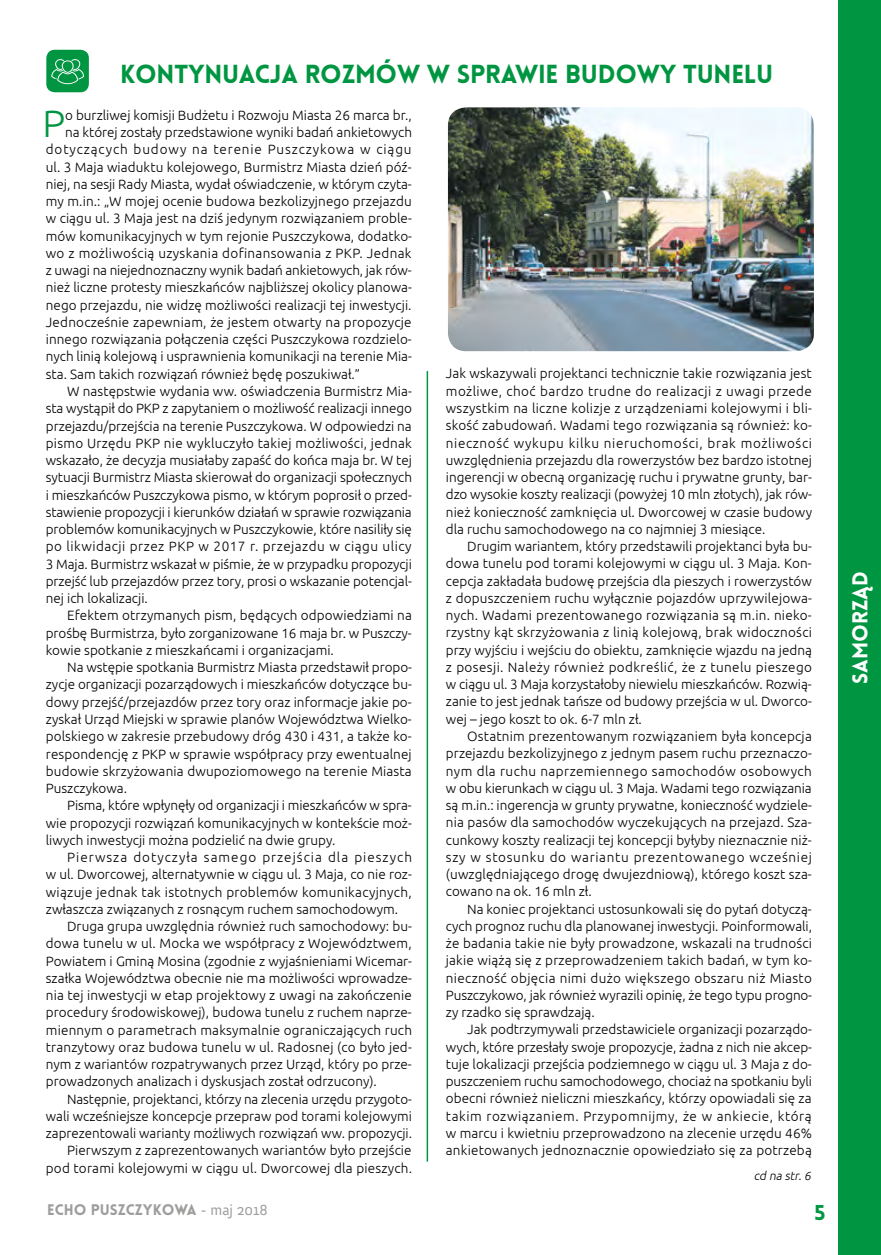
<style>
.page{position:relative;width:881px;height:1255px;background:#fff}
.page>*{position:absolute;margin:0;border:0;box-sizing:border-box;transform-origin:0 0}
.t1{font:300 38.4px "Ubuntu";color:#009641}
.t2{font:900 25.5px "Lovelo";letter-spacing:-.01em;color:#009641}
.t3{font:900 21px "Lovelo";color:#fff}
.t4{font:900 21px "Lovelo";color:#009641}
.t5{font:900 15px "Lovelo";color:#9d9d9c}
.t6{font:300 13.5px/17.2px "Ubuntu";color:#000;text-align:justify}
.t7{font:300 13.5px "Ubuntu";letter-spacing:.02em;color:#000}
.t8{font:300 13.5px "Ubuntu";letter-spacing:.025em;color:#000}
.t9{font:300 13.5px "Ubuntu";letter-spacing:.035em;color:#000}
.t10{font:300 13.5px "Ubuntu";letter-spacing:.065em;color:#000}
.t11{font:300 13.5px "Ubuntu";letter-spacing:.075em;color:#000}
.t12{font:italic 300 12px "Ubuntu";color:#000}
.s1{font-family:"Anivers";font-weight:400}
</style>
<div class="page">
<div style="left:838px;top:0;width:42px;height:1254px;background:#009641"></div>
<div style="left:46px;top:50px;width:43px;height:42px;background:#009641;border-radius:9px"></div>
<svg style="left:51px;top:59px;width:33px;height:25px"></svg>
<img style="left:448px;top:107px;width:365px;height:244px">
<hr style="left:426px;top:371px;width:2px;height:790px;background:#009641">
<h2 class="t2" style="left:120px;top:58px;width:654px">KONTYNUACJA ROZMÓW W SPRAWIE BUDOWY TUNELU</h2>
<h1 class="t1" style="left:42px;top:100px;width:24px">P</h1>
<p class="t6" style="left:65px;top:106px;width:348px">o burzliwej komisji Budżetu i Rozwoju Miasta 26 marca br.,</p>
<p class="t6" style="left:65px;top:123px;width:348px">na której zostały przedstawione wyniki badań ankietowych</p>
<p class="t10" style="left:46px;top:141px;width:367px">dotyczących budowy na terenie Puszczykowa w ciągu</p>
<p class="t6" style="left:46px;top:158px;width:367px">ul. 3 Maja wiaduktu kolejowego, Burmistrz Miasta dzień póź-</p>
<p class="t6" style="left:46px;top:175px;width:367px">niej, na sesji Rady Miasta, wydał oświadczenie, w którym czyta-</p>
<p class="t6" style="left:46px;top:192px;width:367px">my m.in.: „W mojej ocenie budowa bezkolizyjnego przejazdu</p>
<p class="t6" style="left:46px;top:210px;width:367px">w ciągu ul. 3 Maja jest na dziś jedynym rozwiązaniem proble-</p>
<p class="t6" style="left:46px;top:227px;width:367px">mów komunikacyjnych w tym rejonie Puszczykowa, dodatko-</p>
<p class="t8" style="left:46px;top:245px;width:367px">wo z możliwością uzyskania dofinansowania z PKP. Jednak</p>
<p class="t6" style="left:46px;top:261px;width:367px">z uwagi na niejednoznaczny wynik badań ankietowych, jak rów-</p>
<p class="t6" style="left:46px;top:279px;width:367px">nież liczne protesty mieszkańców najbliższej okolicy planowa-</p>
<p class="t6" style="left:46px;top:296px;width:367px">nego przejazdu, nie widzę możliwości realizacji tej inwestycji.</p>
<p class="t6" style="left:46px;top:313px;width:367px">Jednocześnie zapewniam, że jestem otwarty na propozycje</p>
<p class="t6" style="left:46px;top:330px;width:367px">innego rozwiązania połączenia części Puszczykowa rozdzielo-</p>
<p class="t6" style="left:46px;top:348px;width:367px">nych linią kolejową i usprawnienia komunikacji na terenie Mia-</p>
<p class="t6" style="left:46px;top:365px;width:316px">sta. Sam takich rozwiązań również będę poszukiwał.”</p>
<p class="t6" style="left:67px;top:382px;width:346px">W następstwie wydania ww. oświadczenia Burmistrz Mia-</p>
<p class="t6" style="left:46px;top:399px;width:367px">sta wystąpił do PKP z zapytaniem o możliwość realizacji innego</p>
<p class="t6" style="left:46px;top:417px;width:367px">przejazdu/przejścia na terenie Puszczykowa. W odpowiedzi na</p>
<p class="t7" style="left:46px;top:435px;width:367px">pismo Urzędu PKP nie wykluczyło takiej możliwości, jednak</p>
<p class="t6" style="left:46px;top:451px;width:367px">wskazało, że decyzja musiałaby zapaść do końca maja br. W tej</p>
<p class="t6" style="left:46px;top:468px;width:367px">sytuacji Burmistrz Miasta skierował do organizacji społecznych</p>
<p class="t6" style="left:46px;top:486px;width:367px">i mieszkańców Puszczykowa pismo, w którym poprosił o przed-</p>
<p class="t6" style="left:46px;top:503px;width:367px">stawienie propozycji i kierunków działań w sprawie rozwiązania</p>
<p class="t6" style="left:46px;top:520px;width:367px">problemów komunikacyjnych w Puszczykowie, które nasiliły się</p>
<p class="t9" style="left:46px;top:538px;width:367px">po likwidacji przez PKP w 2017 r. przejazdu w ciągu ulicy</p>
<p class="t6" style="left:46px;top:555px;width:367px">3 Maja. Burmistrz wskazał w piśmie, że w przypadku propozycji</p>
<p class="t6" style="left:46px;top:572px;width:367px">przejść lub przejazdów przez tory, prosi o wskazanie potencjal-</p>
<p class="t6" style="left:46px;top:589px;width:103px">nej ich lokalizacji.</p>
<p class="t6" style="left:67px;top:606px;width:346px">Efektem otrzymanych pism, będących odpowiedziami na</p>
<p class="t6" style="left:46px;top:624px;width:367px">prośbę Burmistrza, było zorganizowane 16 maja br. w Puszczy-</p>
<p class="t6" style="left:46px;top:641px;width:289px">kowie spotkanie z mieszkańcami i organizacjami.</p>
<p class="t6" style="left:67px;top:658px;width:346px">Na wstępie spotkania Burmistrz Miasta przedstawił propo-</p>
<p class="t6" style="left:46px;top:675px;width:367px">zycje organizacji pozarządowych i mieszkańców dotyczące bu-</p>
<p class="t6" style="left:46px;top:693px;width:367px">dowy przejść/przejazdów przez tory oraz informacje jakie po-</p>
<p class="t6" style="left:46px;top:710px;width:367px">zyskał Urząd Miejski w sprawie planów Województwa Wielko-</p>
<p class="t6" style="left:46px;top:727px;width:367px">polskiego w zakresie przebudowy dróg 430 i 431, a także ko-</p>
<p class="t6" style="left:46px;top:744px;width:367px">respondencję z PKP w sprawie współpracy przy ewentualnej</p>
<p class="t6" style="left:46px;top:762px;width:367px">budowie skrzyżowania dwupoziomowego na terenie Miasta</p>
<p class="t6" style="left:46px;top:779px;width:83px">Puszczykowa.</p>
<p class="t6" style="left:67px;top:796px;width:346px">Pisma, które wpłynęły od organizacji i mieszkańców w spra-</p>
<p class="t6" style="left:46px;top:813px;width:367px">wie propozycji rozwiązań komunikacyjnych w kontekście moż-</p>
<p class="t6" style="left:46px;top:831px;width:291px">liwych inwestycji można podzielić na dwie grupy.</p>
<p class="t11" style="left:67px;top:849px;width:346px">Pierwsza dotyczyła samego przejścia dla pieszych</p>
<p class="t6" style="left:46px;top:865px;width:367px">w ul. Dworcowej, alternatywnie w ciągu ul. 3 Maja, co nie roz-</p>
<p class="t7" style="left:46px;top:883px;width:367px">wiązuje jednak tak istotnych problemów komunikacyjnych,</p>
<p class="t6" style="left:46px;top:900px;width:354px">zwłaszcza związanych z rosnącym ruchem samochodowym.</p>
<p class="t6" style="left:67px;top:917px;width:346px">Druga grupa uwzględnia również ruch samochodowy: bu-</p>
<p class="t6" style="left:46px;top:934px;width:367px">dowa tunelu w ul. Mocka we współpracy z Województwem,</p>
<p class="t6" style="left:46px;top:951px;width:367px">Powiatem i Gminą Mosina (zgodnie z wyjaśnieniami Wicemar-</p>
<p class="t6" style="left:46px;top:969px;width:367px">szałka Województwa obecnie nie ma możliwości wprowadze-</p>
<p class="t6" style="left:46px;top:986px;width:367px">nia tej inwestycji w etap projektowy z uwagi na zakończenie</p>
<p class="t6" style="left:46px;top:1003px;width:367px">procedury środowiskowej), budowa tunelu z ruchem naprze-</p>
<p class="t6" style="left:46px;top:1020px;width:367px">miennym o parametrach maksymalnie ograniczających ruch</p>
<p class="t6" style="left:46px;top:1038px;width:367px">tranzytowy oraz budowa tunelu w ul. Radosnej (co było jed-</p>
<p class="t6" style="left:46px;top:1055px;width:367px">nym z wariantów rozpatrywanych przez Urząd, który po prze-</p>
<p class="t6" style="left:46px;top:1072px;width:332px">prowadzonych analizach i dyskusjach został odrzucony).</p>
<p class="t6" style="left:67px;top:1089px;width:346px">Następnie, projektanci, którzy na zlecenia urzędu przygoto-</p>
<p class="t6" style="left:46px;top:1106px;width:367px">wali wcześniejsze koncepcje przepraw pod torami kolejowymi</p>
<p class="t6" style="left:46px;top:1124px;width:367px">zaprezentowali warianty możliwych rozwiązań ww. propozycji.</p>
<p class="t6" style="left:67px;top:1141px;width:346px">Pierwszym z zaprezentowanych wariantów było przejście</p>
<p class="t6" style="left:46px;top:1158px;width:367px">pod torami kolejowymi w ciągu ul. Dworcowej dla pieszych.</p>
<p class="t6" style="left:445px;top:365px;width:367px">Jak wskazywali projektanci technicznie takie rozwiązania jest możliwe, choć bardzo trudne do realizacji z uwagi przede wszystkim na liczne kolizje z urządzeniami kolejowymi i bli&shy;skość zabudowań. Wadami tego rozwiązania są również: ko&shy;nieczność wykupu kilku nieruchomości, brak możliwości uwzględnienia przejazdu dla rowerzystów bez bardzo istotnej ingerencji w obecną organizację ruchu i prywatne grunty, bar&shy;dzo wysokie koszty realizacji (powyżej 10 mln złotych), jak rów&shy;nież konieczność zamknięcia ul. Dworcowej w czasie budowy dla ruchu samochodowego na co najmniej 3 miesiące.</p>
<p class="t6" style="left:445px;top:537px;width:367px;text-indent:21px">Drugim wariantem, który przedstawili projektanci była bu&shy;dowa tunelu pod torami kolejowymi w ciągu ul. 3 Maja. Kon&shy;cepcja zakładała budowę przejścia dla pieszych i rowerzystów z dopuszczeniem ruchu wyłącznie pojazdów uprzywilejowa&shy;nych. Wadami prezentowanego rozwiązania są m.in. nieko&shy;rzystny kąt skrzyżowania z linią kolejową, brak widoczności przy wyjściu i wejściu do obiektu, zamknięcie wjazdu na jedną z posesji. Należy również podkreślić, że z tunelu pieszego w ciągu ul. 3 Maja korzystałoby niewielu mieszkańców. Rozwią&shy;zanie to jest jednak tańsze od budowy przejścia w ul. Dworco&shy;wej – jego koszt to ok. 6-7 mln zł.</p>
<p class="t6" style="left:445px;top:727px;width:367px;text-indent:21px">Ostatnim prezentowanym rozwiązaniem była koncepcja przejazdu bezkolizyjnego z jednym pasem ruchu przeznaczo&shy;nym dla ruchu naprzemiennego samochodów osobowych w obu kierunkach w ciągu ul. 3 Maja. Wadami tego rozwiązania są m.in.: ingerencja w grunty prywatne, konieczność wydziele&shy;nia pasów dla samochodów wyczekujących na przejazd. Sza&shy;cunkowy koszty realizacji tej koncepcji byłyby nieznacznie niż&shy;szy w stosunku do wariantu prezentowanego wcześniej (uwzględniającego drogę dwujezdniową), którego koszt sza&shy;cowano na ok. 16 mln zł.</p>
<p class="t6" style="left:445px;top:899px;width:367px;text-indent:21px">Na koniec projektanci ustosunkowali się do pytań dotyczą&shy;cych prognoz ruchu dla planowanej inwestycji. Poinformowali, że badania takie nie były prowadzone, wskazali na trudności jakie wiążą się z przeprowadzeniem takich badań, w tym ko&shy;nieczność objęcia nimi dużo większego obszaru niż Miasto Puszczykowo, jak również wyrazili opinię, że tego typu progno&shy;zy rzadko się sprawdzają.</p>
<p class="t6" style="left:445px;top:1020px;width:367px;text-indent:21px">Jak podtrzymywali przedstawiciele organizacji pozarządo&shy;wych, które przesłały swoje propozycje, żadna z nich nie akcep&shy;tuje lokalizacji przejścia podziemnego w ciągu ul. 3 Maja z do&shy;puszczeniem ruchu samochodowego, chociaż na spotkaniu byli obecni również nieliczni mieszkańcy, którzy opowiadali się za takim rozwiązaniem. Przypomnijmy, że w ankiecie, którą w marcu i kwietniu przeprowadzono na zlecenie urzędu 46% ankietowanych jednoznacznie opowiedziało się za potrzebą</p>
<p class="t12" style="left:753px;top:1168px;width:61px">cd na str.6</p>
<p class="t5" style="left:47px;top:1200px;width:222px">ECHO PUSZCZYKOWA <span class="s1">- maj 2018</span></p>
<h3 class="t4" style="left:814px;top:1199px;width:13px">5</h3>
<h3 class="t3" style="left:846px;top:683px;width:115px;rotate:-90deg">SAMORZĄD</h3>
</div>
